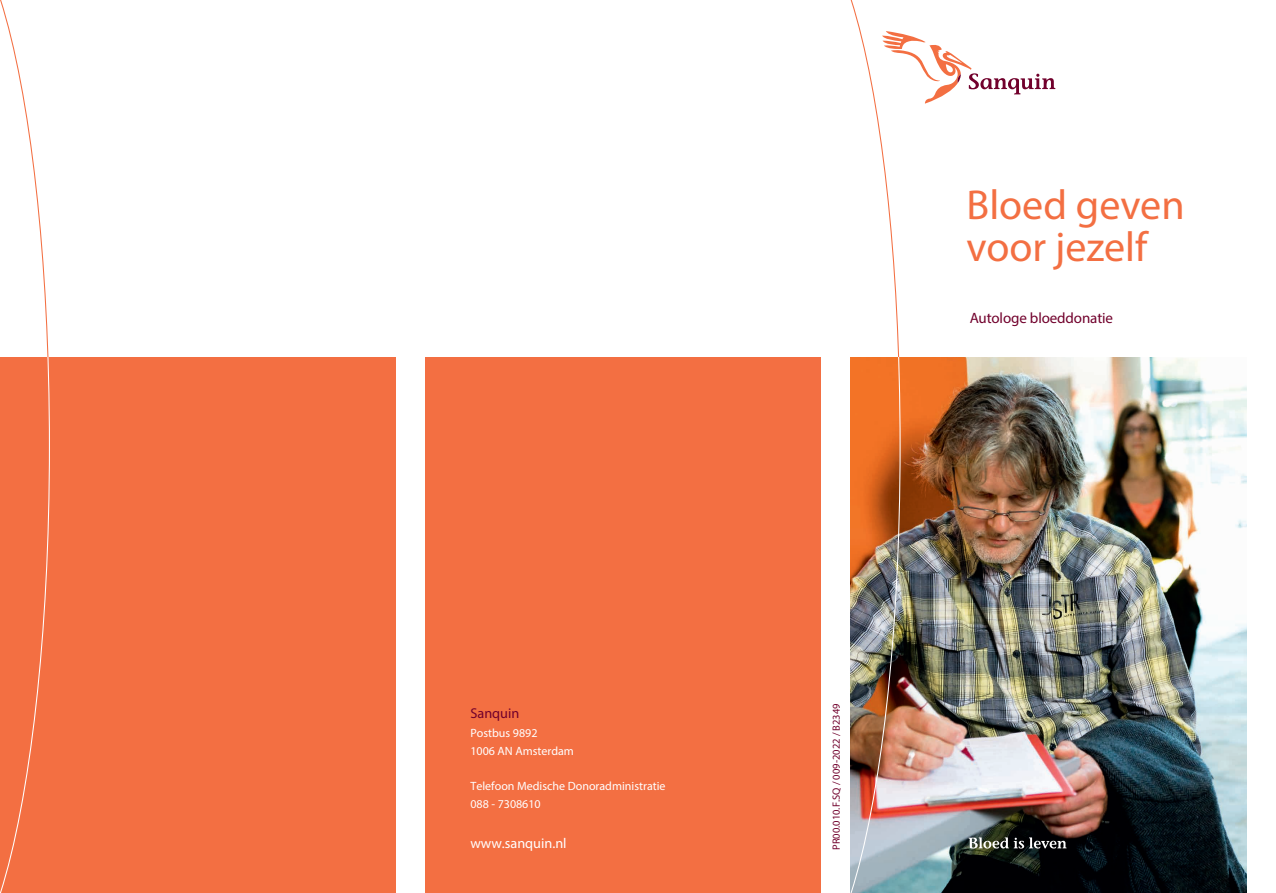
<style>
.page{position:relative;width:1276px;height:893px;background:#fff}
.page>*{position:absolute;margin:0;border:0;box-sizing:border-box;transform-origin:0 0}
.t1{font:42px/42px "Myriad Pro";color:#f36f42}
.t2{font:15px "Myriad Pro";letter-spacing:-.01em;color:#71002c}
.t3{font:14.25px "Myriad Pro";color:#fff}
.t4{font:14.25px "Myriad Pro";color:#71002c}
.t5{font:12px/18px "Myriad Pro";color:#fff}
.t6{font:10.5px "Myriad Pro";color:#71002c}
</style>
<div class="page">
<img style="left:1066px;top:357px;width:180px;height:536px">
<div style="left:425px;top:357px;width:396px;height:536px;background:#f36f42"></div>
<div style="left:0;top:357px;width:395px;height:536px;background:#f36f42"></div>
<svg style="left:0;top:0;width:50px;height:893px"></svg>
<img style="left:850px;top:0;width:216px;height:893px">
<p class="t4" style="left:470px;top:704px;width:50px">Sanquin</p>
<p class="t5" style="left:470px;top:723px;width:105px">Postbus 9892<br>1006 AN Amsterdam</p>
<p class="t5" style="left:470px;top:777px;width:197px">Telefoon Medische Donoradministratie<br>088 - 7308610</p>
<p class="t3" style="left:470px;top:834px;width:98px">www.sanquin.nl</p>
<h1 class="t1" style="left:966px;top:183px;width:220px">Bloed geven voor jezelf</h1>
<p class="t2" style="left:969px;top:309px;width:145px">Autologe bloeddonatie</p>
<p class="t6" style="left:829px;top:850px;width:148px;rotate:-90deg">PR00.010.F.SQ / 009-2022 / B2349</p>
</div>
